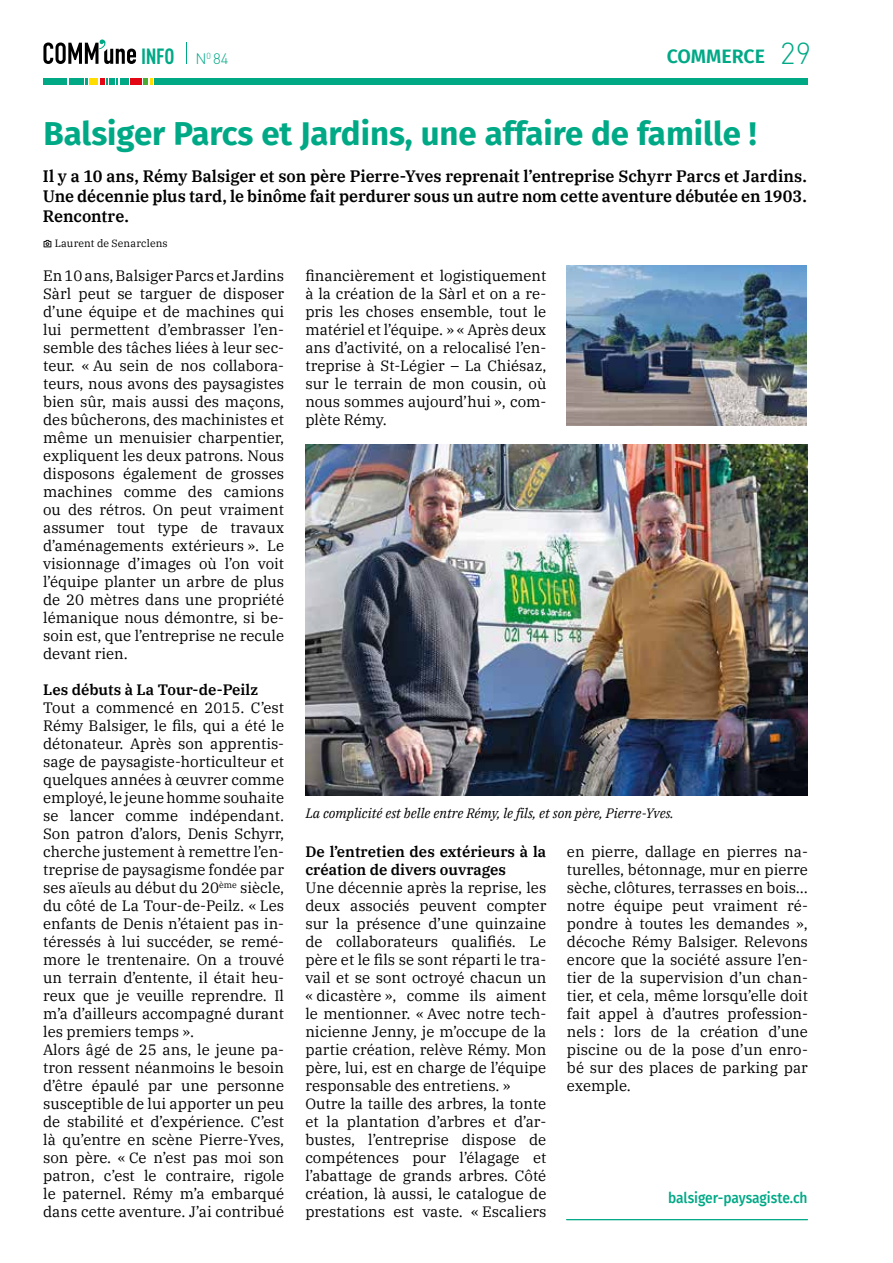
<style>
.page{position:relative;width:893px;height:1263px;background:#fff}
.page>*{position:absolute;margin:0;border:0;box-sizing:border-box;transform-origin:0 0}
.t1{font:700 33px "Fira Sans";color:#00a986}
.t2{font:700 condensed 21.75px "DIN Pro";color:#00a986}
.t3{font:600 19.5px "Fira Sans";color:#00a986}
.t4{font:600 16.5px/19.8px "IBM Plex Serif";letter-spacing:-.01em;color:#000;text-align:justify}
.t5{font:15px/18px "IBM Plex Serif";color:#000;text-align:justify}
.t6{font:600 15px/18px "IBM Plex Serif";color:#000}
.t7{font:500 15px "Fira Sans";letter-spacing:-.01em;color:#00a986;scale:.92 1}
.t8{font:italic 13.5px "IBM Plex Serif";color:#000}
.t9{font:10.5px "IBM Plex Serif";letter-spacing:.015em;color:#000}
.s1{font-weight:300;font-stretch:normal;font-size:15px}
.s2{font-family:"DIN Pro";font-weight:300;font-size:30px}
</style>
<div class="page">
<svg style="left:186px;top:43px;width:1px;height:21px"></svg>
<div style="left:154px;top:79px;width:654px;height:6px;background:#00a986"></div>
<div style="left:69px;top:79px;width:14px;height:6px;background:#00a986"></div>
<svg style="left:85px;top:79px;width:3px;height:6px"></svg>
<div style="left:43px;top:79px;width:24px;height:6px;background:#00a986"></div>
<div style="left:89px;top:79px;width:9px;height:6px;background:#fd0"></div>
<svg style="left:143px;top:79px;width:9px;height:6px"></svg>
<div style="left:130px;top:79px;width:11px;height:6px;background:#e30613"></div>
<div style="left:120px;top:79px;width:8px;height:6px;background:#00a986"></div>
<svg style="left:100px;top:79px;width:18px;height:6px"></svg>
<svg style="left:43px;top:39px;width:93px;height:25px"></svg>
<hr style="left:566px;top:1219px;width:242px;height:1px;background:#00a986">
<img style="left:305px;top:444px;width:503px;height:351px">
<img style="left:566px;top:265px;width:241px;height:160px">
<h2 class="t2" style="left:141px;top:40px;width:89px">INFO <span class="s1">N</span><sup>0</sup> <span class="s1">84</span></h2>
<h3 class="t3" style="left:667px;top:40px;width:146px">COMMERCE <span class="s2">29</span></h3>
<h1 class="t1" style="left:43px;top:106px;width:715px">Balsiger Parcs et Jardins, une affaire de famille !</h1>
<p class="t4" style="left:43px;top:165px;width:766px">Il y a 10 ans, Rémy Balsiger et son père Pierre-Yves reprenait l’entreprise Schyrr Parcs et Jardins.<br>Une décennie plus tard, le binôme fait perdurer sous un autre nom cette aventure débutée en 1903.<br>Rencontre.</p>
<p class="t9" style="left:55px;top:235px;width:114px">Laurent de Senarclens</p>
<p class="t5" style="left:305px;top:265px;width:242px">financièrement et logistiquement à la création de la Sàrl et on a re&shy;pris les choses ensemble, tout le matériel et l’équipe. » « Après deux ans d’activité, on a relocalisé l’en&shy;treprise à St-Légier – La Chiésaz, sur le terrain de mon cousin, où nous sommes aujourd’hui », com&shy;plète Rémy.</p>
<p class="t5" style="left:43px;top:265px;width:242px">En 10 ans, Balsiger Parcs et Jardins Sàrl peut se targuer de disposer d’une équipe et de machines qui lui permettent d’embrasser l’en&shy;semble des tâches liées à leur sec&shy;teur. « Au sein de nos collabora&shy;teurs, nous avons des paysagistes bien sûr, mais aussi des maçons, des bûcherons, des machinistes et même un menuisier charpentier, expliquent les deux patrons. Nous disposons également de grosses machines comme des camions ou des rétros. On peut vraiment assumer tout type de travaux d’aménagements extérieurs ». Le visionnage d’images où l’on voit l’équipe planter un arbre de plus de 20 mètres dans une propriété lémanique nous démontre, si be&shy;soin est, que l’entreprise ne recule devant rien.</p>
<p class="t6" style="left:43px;top:679px;width:216px">Les débuts à La Tour-de-Peilz</p>
<p class="t5" style="left:43px;top:697px;width:242px;text-align:left">Tout a commencé en 2015. C’est<br>Rémy Balsiger, le fils, qui a été le détonateur. Après son apprentis&shy;sage de paysagiste-horticulteur et quelques années à œuvrer comme employé, le jeune homme souhaite se lancer comme indépendant.<br>Son patron d’alors, Denis Schyrr, cherche justement à remettre l’en&shy;treprise de paysagisme fondée par ses aïeuls au début du 20<sup>ème</sup> siècle, du côté de La Tour-de-Peilz. « Les enfants de Denis n’étaient pas in&shy;téressés à lui succéder, se remé&shy;more le trentenaire. On a trouvé un terrain d’entente, il était heu&shy;reux que je veuille reprendre. Il m’a d’ailleurs accompagné durant les premiers temps ».<br>Alors âgé de 25 ans, le jeune pa&shy;tron ressent néanmoins le besoin d’être épaulé par une personne susceptible de lui apporter un peu de stabilité et d’expérience. C’est là qu’entre en scène Pierre-Yves, son père. « Ce n’est pas moi son patron, c’est le contraire, rigole le paternel. Rémy m’a embarqué dans cette aventure. J’ai contribué</p>
<p class="t8" style="left:306px;top:803px;width:370px">La complicité est belle entre Rémy, le fils, et son père, Pierre-Yves.</p>
<p class="t6" style="left:305px;top:841px;width:242px">De l’entretien des extérieurs à la création de divers ouvrages</p>
<p class="t5" style="left:305px;top:877px;width:242px;text-align:left">Une décennie après la reprise, les deux associés peuvent compter sur la présence d’une quinzaine de collaborateurs qualifiés. Le père et le fils se sont réparti le tra&shy;vail et se sont octroyé chacun un « dicastère », comme ils aiment le mentionner. « Avec notre tech&shy;nicienne Jenny, je m’occupe de la partie création, relève Rémy. Mon père, lui, est en charge de l’équipe responsable des entretiens. » Outre la taille des arbres, la tonte et la plantation d’arbres et d’ar&shy;bustes, l’entreprise dispose de compétences pour l’élagage et l’abattage de grands arbres. Côté création, là aussi, le catalogue de prestations est vaste. « Escaliers</p>
<p class="t5" style="left:567px;top:841px;width:242px">en pierre, dallage en pierres na&shy;turelles, bétonnage, mur en pierre sèche, clôtures, terrasses en bois… notre équipe peut vraiment ré&shy;pondre à toutes les demandes », décoche Rémy Balsiger. Relevons encore que la société assure l’en&shy;tier de la supervision d’un chan&shy;tier, et cela, même lorsqu’elle doit fait appel à d’autres profession&shy;nels : lors de la création d’une piscine ou de la pose d’un enro&shy;bé sur des places de parking par exemple.</p>
<p class="t7" style="left:668px;top:1186px;width:153px">balsiger-paysagiste.ch</p>
</div>
